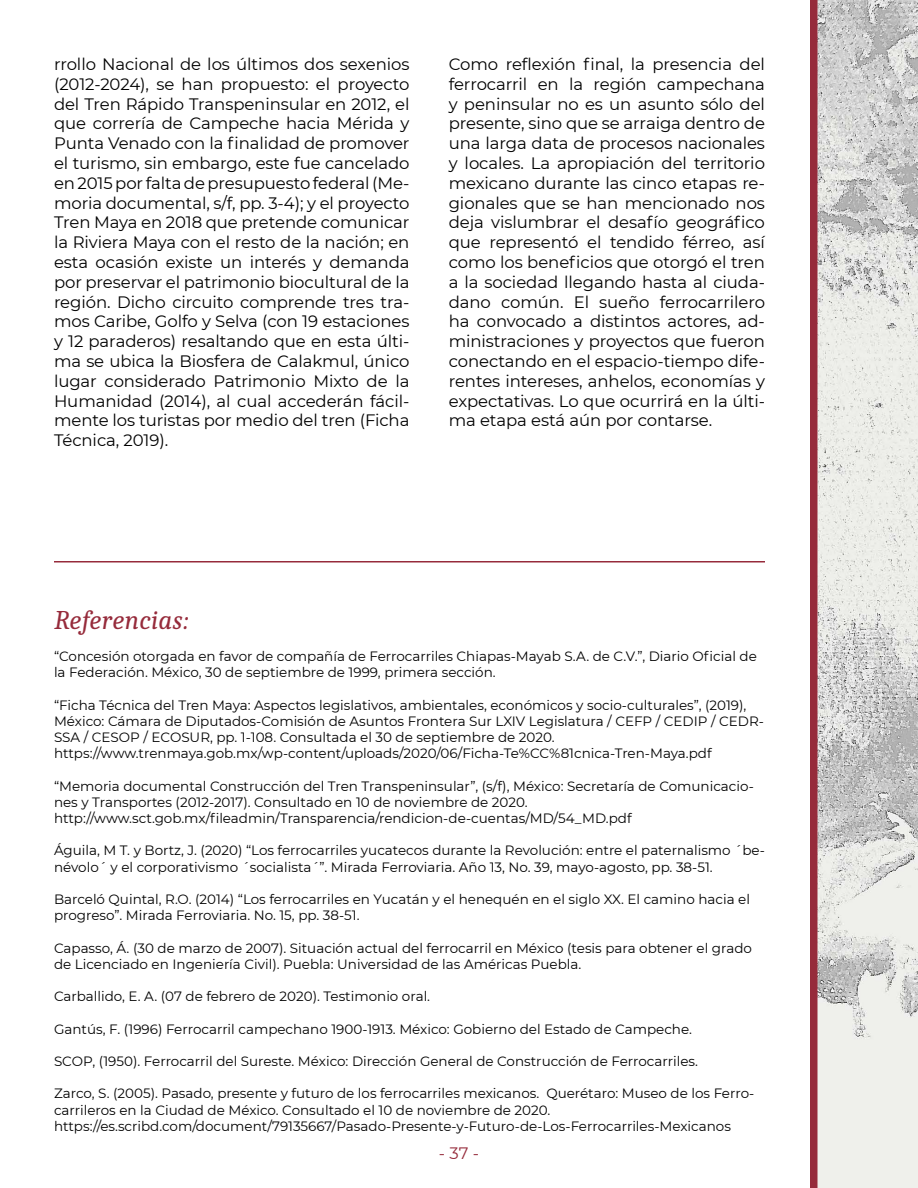
<style>
.page{position:relative;width:918px;height:1188px;background:#fff}
.page>*{position:absolute;margin:0;border:0;box-sizing:border-box;transform-origin:0 0}
.t1{font:italic 27px "Caladea";color:#962b3b}
.t2{font:16.5px/19.8px "Montserrat";letter-spacing:-.005em;color:#000;text-align:justify}
.t3{font:16.5px "Montserrat";color:#962b3b}
.t4{font:13.5px/16.2px "Montserrat";color:#000}
</style>
<div class="page">
<img style="left:818px;top:0;width:100px;height:1188px">
<div style="left:810px;top:0;width:8px;height:1188px;background:#962b3b"></div>
<hr style="left:54px;top:561px;width:711px;height:1px;background:#962b3b">
<p class="t2" style="left:54px;top:54px;width:357px">rrollo Nacional de los últimos dos sexenios (2012-2024), se han propuesto: el proyecto del Tren Rápido Transpeninsular en 2012, el que correría de Campeche hacia Mérida y Punta Venado con la finalidad de promover el turismo, sin embargo, este fue cancelado en 2015 por falta de presupuesto federal (Me&shy;moria documental, s/f, pp. 3-4); y el proyecto Tren Maya en 2018 que pretende comunicar la Riviera Maya con el resto de la nación; en esta ocasión existe un interés y demanda por preservar el patrimonio biocultural de la región. Dicho circuito comprende tres tra&shy;mos Caribe, Golfo y Selva (con 19 estaciones y 12 paraderos) resaltando que en esta últi&shy;ma se ubica la Biosfera de Calakmul, único lugar considerado Patrimonio Mixto de la Humanidad (2014), al cual accederán fácil&shy;mente los turistas por medio del tren (Ficha Técnica, 2019).</p>
<p class="t2" style="left:449px;top:54px;width:318px">Como reflexión final, la presencia del ferrocarril en la región campechana y peninsular no es un asunto sólo del presente, sino que se arraiga dentro de una larga data de procesos nacionales y locales. La apropiación del territorio mexicano durante las cinco etapas re&shy;gionales que se han mencionado nos deja vislumbrar el desafío geográfico que representó el tendido férreo, así como los beneficios que otorgó el tren a la sociedad llegando hasta al ciuda&shy;dano común. El sueño ferrocarrilero ha convocado a distintos actores, ad&shy;ministraciones y proyectos que fueron conectando en el espacio-tiempo dife&shy;rentes intereses, anhelos, economías y expectativas. Lo que ocurrirá en la últi&shy;ma etapa está aún por contarse.</p>
<h1 class="t1" style="left:54px;top:603px;width:137px">Referencias:</h1>
<p class="t4" style="left:54px;top:648px;width:704px">“Concesión otorgada en favor de compañía de Ferrocarriles Chiapas-Mayab S.A. de C.V.”, Diario Oficial de la Federación. México, 30 de septiembre de 1999, primera sección.</p>
<p class="t4" style="left:54px;top:696px;width:711px">“Ficha Técnica del Tren Maya: Aspectos legislativos, ambientales, económicos y socio-culturales”, (2019), México: Cámara de Diputados-Comisión de Asuntos Frontera Sur LXIV Legislatura / CEFP / CEDIP / CEDR-SSA / CESOP / ECOSUR, pp. 1-108. Consultada el 30 de septiembre de 2020. https://www.trenmaya.gob.mx/wp-content/uploads/2020/06/Ficha-Te%CC%81cnica-Tren-Maya.pdf</p>
<p class="t4" style="left:54px;top:777px;width:701px">“Memoria documental Construcción del Tren Transpeninsular”, (s/f), México: Secretaría de Comunicacio&shy;nes y Transportes (2012-2017). Consultado en 10 de noviembre de 2020. http://www.sct.gob.mx/fileadmin/Transparencia/rendicion-de-cuentas/MD/54_MD.pdf</p>
<p class="t4" style="left:54px;top:842px;width:713px">Águila, M T. y Bortz, J. (2020) “Los ferrocarriles yucatecos durante la Revolución: entre el paternalismo ´be&shy;névolo´ y el corporativismo ´socialista´”. Mirada Ferroviaria. Año 13, No. 39, mayo-agosto, pp. 38-51.</p>
<p class="t4" style="left:54px;top:891px;width:698px">Barceló Quintal, R.O. (2014) “Los ferrocarriles en Yucatán y el henequén en el siglo XX. El camino hacia el progreso”. Mirada Ferroviaria. No. 15, pp. 38-51.</p>
<p class="t4" style="left:54px;top:939px;width:700px">Capasso, Á. (30 de marzo de 2007). Situación actual del ferrocarril en México (tesis para obtener el grado de Licenciado en Ingeniería Civil). Puebla: Universidad de las Américas Puebla.</p>
<p class="t4" style="left:54px;top:988px;width:378px">Carballido, E. A. (07 de febrero de 2020). Testimonio oral.</p>
<p class="t4" style="left:54px;top:1020px;width:640px">Gantús, F. (1996) Ferrocarril campechano 1900-1913. México: Gobierno del Estado de Campeche.</p>
<p class="t4" style="left:54px;top:1053px;width:646px">SCOP, (1950). Ferrocarril del Sureste. México: Dirección General de Construcción de Ferrocarriles.</p>
<p class="t4" style="left:54px;top:1085px;width:702px">Zarco, S. (2005). Pasado, presente y futuro de los ferrocarriles mexicanos. Querétaro: Museo de los Ferro&shy;carrileros en la Ciudad de México. Consultado el 10 de noviembre de 2020. https://es.scribd.com/document/79135667/Pasado-Presente-y-Futuro-de-Los-Ferrocarriles-Mexicanos</p>
<p class="t3" style="left:439px;top:1142px;width:42px">- 37 -</p>
</div>
